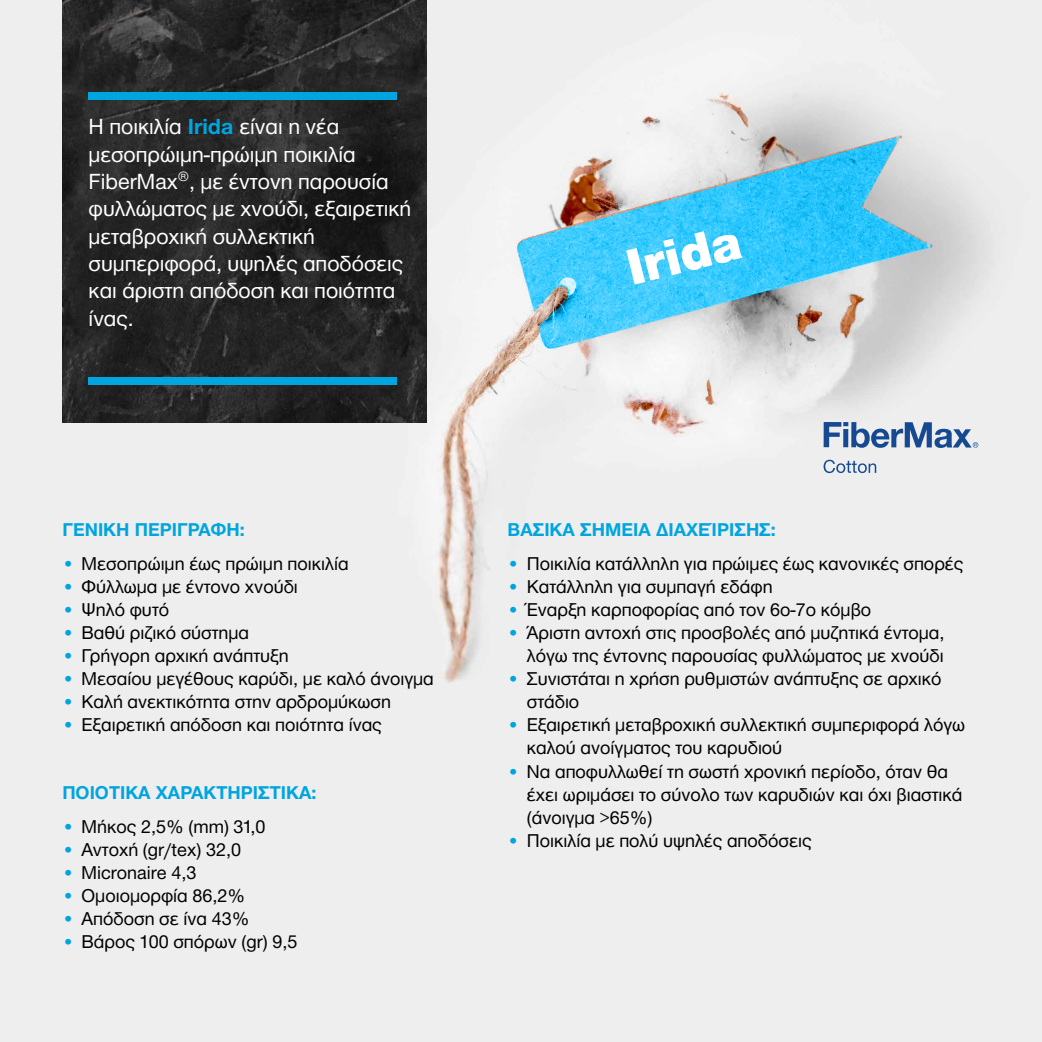
<style>
.page{position:relative;width:1042px;height:1042px;background:#eee}
.page>*{position:absolute;margin:0;border:0;box-sizing:border-box;transform-origin:0 0}
.t1{font:900 52.5px "Helvetica Neue Greek";color:#fff}
.t2{font:22.75px/27.3px "Helvetica Neue Greek";color:#fff}
.t3{font:19.25px/23.1px "Helvetica Neue Greek";color:#000}
.t4{font:700 19.25px "Helvetica Neue Greek";color:#00a5e0}
.s1{font-weight:700;color:#00a5e0}
.s2{color:#00a5e0}
</style>
<div class="page">
<img style="left:62px;top:0;width:364px;height:422px">
<svg style="left:516px;top:136px;width:416px;height:215px;background:#8acbe2"></svg>
<div style="left:89px;top:92px;width:308px;height:7px;background:#00a5e0"></div>
<div style="left:89px;top:377px;width:308px;height:7px;background:#00a5e0"></div>
<svg style="left:823px;top:460px;width:53px;height:13px"></svg>
<svg style="left:823px;top:422px;width:155px;height:26px;background:#8aa3c4"></svg>
<p class="t2" style="left:89px;top:113px;width:324px">Η ποικιλία <span class="s1">Irida</span> είναι η νέα μεσοπρώιμη-πρώιμη ποικιλία<br>FiberMax®, με έντονη παρουσία φυλλώματος με χνούδι, εξαιρετική μεταβροχική συλλεκτική συμπεριφορά, υψηλές αποδόσεις και άριστη απόδοση και ποιότητα ίνας.</p>
<h1 class="t1" style="left:621px;top:241px;width:117px;rotate:-14deg">Ιrida</h1>
<p class="t4" style="left:62px;top:519px;width:184px">ΓΕΝΙΚΗ ΠΕΡΙΓΡΑΦΗ:</p>
<p class="t3" style="left:62px;top:552px;width:288px"><span class="s2">•</span> Μεσοπρώιμη έως πρώιμη ποικιλία</p>
<p class="t3" style="left:62px;top:575px;width:237px"><span class="s2">•</span> Φύλλωμα με έντονο χνούδι</p>
<p class="t3" style="left:62px;top:598px;width:108px"><span class="s2">•</span> Ψηλό φυτό</p>
<p class="t3" style="left:62px;top:621px;width:188px"><span class="s2">•</span> Βαθύ ριζικό σύστημα</p>
<p class="t3" style="left:62px;top:644px;width:228px"><span class="s2">•</span> Γρήγορη αρχική ανάπτυξη</p>
<p class="t3" style="left:62px;top:667px;width:373px"><span class="s2">•</span> Μεσαίου μεγέθους καρύδι, με καλό άνοιγμα</p>
<p class="t3" style="left:62px;top:690px;width:330px"><span class="s2">•</span> Kαλή ανεκτικότητα στην αρδρομύκωση</p>
<p class="t3" style="left:62px;top:713px;width:321px"><span class="s2">•</span> Εξαιρετική απόδοση και ποιότητα ίνας</p>
<p class="t4" style="left:62px;top:782px;width:255px">ΠΟΙΟΤΙΚΆ ΧΑΡΑΚΤΗΡΙΣΤΙΚΆ:</p>
<p class="t3" style="left:62px;top:814px;width:204px"><span class="s2">•</span> Μήκος 2,5% (mm) 31,0</p>
<p class="t3" style="left:62px;top:837px;width:180px"><span class="s2">•</span> Αντοχή (gr/tex) 32,0</p>
<p class="t3" style="left:62px;top:861px;width:136px"><span class="s2">•</span> Micronaire 4,3</p>
<p class="t3" style="left:62px;top:884px;width:184px"><span class="s2">•</span> Ομοιομορφία 86,2%</p>
<p class="t3" style="left:62px;top:907px;width:189px"><span class="s2">•</span> Απόδοση σε ίνα 43%</p>
<p class="t3" style="left:62px;top:930px;width:237px"><span class="s2">•</span> Βάρος 100 σπόρων (gr) 9,5</p>
<p class="t4" style="left:507px;top:519px;width:270px">ΒΑΣΙΚΑ ΣΗΜΕΙΑ ΔΙΑΧΕΊΡΙΣΗΣ:</p>
<p class="t3" style="left:507px;top:552px;width:457px"><span class="s2">•</span> Ποικιλία κατάλληλη για πρώιμες έως κανονικές σπορές</p>
<p class="t3" style="left:507px;top:575px;width:267px"><span class="s2">•</span> Κατάλληλη για συμπαγή εδάφη</p>
<p class="t3" style="left:507px;top:598px;width:365px"><span class="s2">•</span> Έναρξη καρποφορίας από τον 6ο-7ο κόμβο</p>
<p class="t3" style="left:507px;top:621px;width:438px;text-align:right"><span class="s2">•</span> Άριστη αντοχή στις προσβολές από μυζητικά έντομα, λόγω της έντονης παρουσίας φυλλώματος με χνούδι</p>
<p class="t3" style="left:527px;top:667px;width:416px;text-indent:-19px"><span class="s2">•</span> Συνιστάται η χρήση ρυθμιστών ανάπτυξης σε αρχικό στάδιο</p>
<p class="t3" style="left:527px;top:713px;width:440px;text-indent:-19px"><span class="s2">•</span> Εξαιρετική μεταβροχική συλλεκτική συμπεριφορά λόγω καλού ανοίγματος του καρυδιού</p>
<p class="t3" style="left:527px;top:759px;width:437px;text-indent:-19px"><span class="s2">•</span> Να αποφυλλωθεί τη σωστή χρονική περίοδο, όταν θα έχει ωριμάσει το σύνολο των καρυδιών και όχι βιαστικά (άνοιγμα &gt;65%)</p>
<p class="t3" style="left:507px;top:829px;width:305px"><span class="s2">•</span> Ποικιλία με πολύ υψηλές αποδόσεις</p>
</div>
